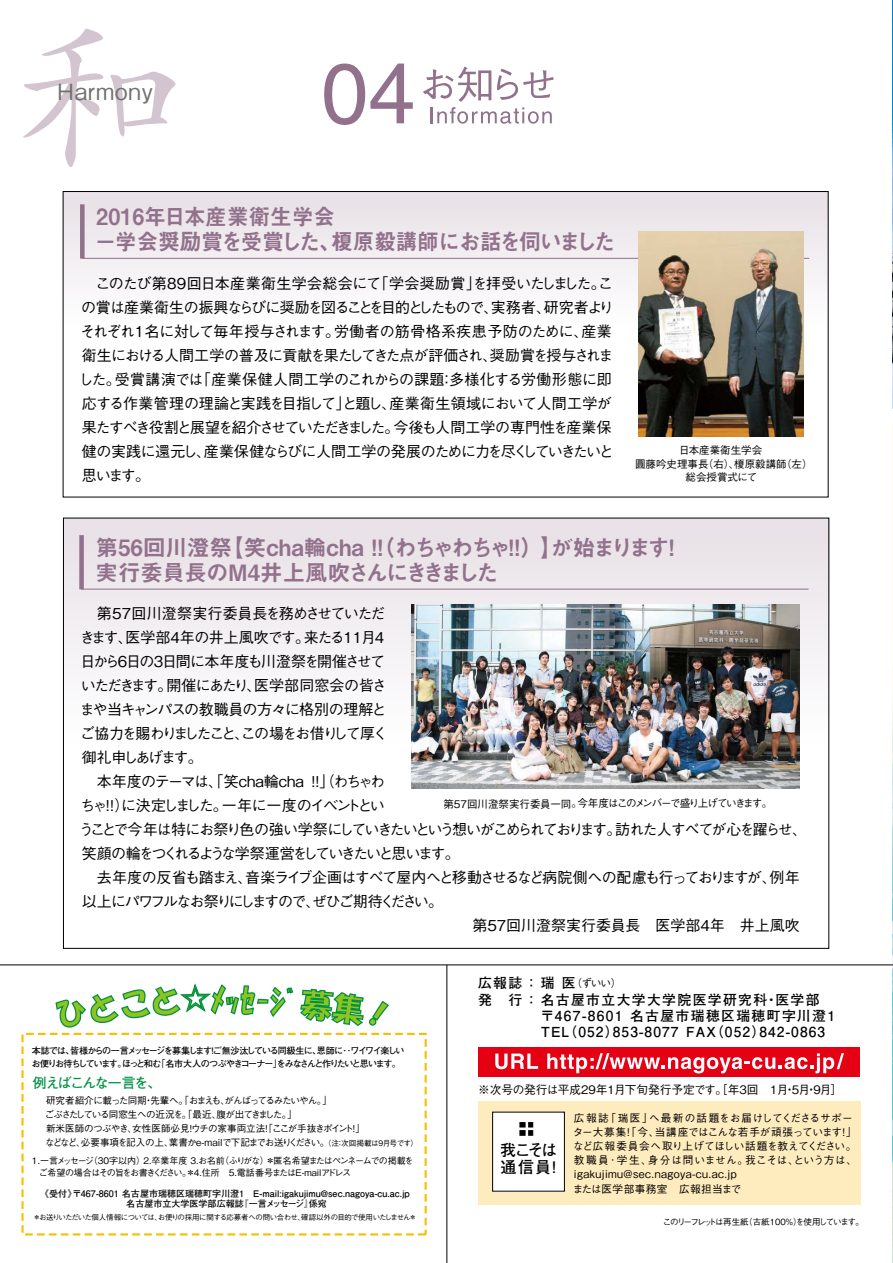
<style>
.page{position:relative;width:893px;height:1263px;background:#fff}
.page>*{position:absolute;margin:0;border:0;box-sizing:border-box;transform-origin:0 0}
.t1{font:22.5px/25.5px "Midashi Go Pro MB31";letter-spacing:-.01em;color:#92718c}
.t2{font:22.5px/25.5px "Midashi Go Pro MB31";letter-spacing:-.01em;color:#92718c;scale:.96 1}
.t3{font:500 22.35px "Gothic BBB Pro";letter-spacing:.04em;color:#727171}
.t4{font:700 15.9px/17px "Futo Go B101 Pro";letter-spacing:-.095em;color:#000}
.t5{font:500 15px/24px "Gothic BBB Pr 6";letter-spacing:-.105em;color:#000}
.t6{font:500 15px/24px "Gothic BBB Pr 6";letter-spacing:-.045em;color:#000}
.t7{font:500 15px "Gothic BBB Pr 6";color:#000}
.t8{font:700 13.95px "Futo Go B101 Pro";letter-spacing:-.09em;color:#009144}
.t9{font:700 13.8px "Futo Go B101 Pro";letter-spacing:.1em;color:#000}
.t10{font:700 13.8px "Futo Go B101 Pro";letter-spacing:.08em;color:#000}
.t11{font:500 11.7px "Gothic BBB Pro";color:#000}
.t12{font:500 10.65px/13.8px "Gothic BBB Pro";letter-spacing:.04em;color:#000}
.t13{font:500 10.5px "Gothic BBB Pr 6";letter-spacing:-.075em;color:#000}
.t14{font:500 10.5px "Gothic BBB Pr 6";color:#000}
.t15{font:500 9.6px/13.8px "Gothic BBB Pro";letter-spacing:-.075em;color:#000}
.t16{font:700 9px/12.8px "Futo Go B101 Pro";letter-spacing:-.14em;color:#000}
.t17{font:500 9px/11.7px "Gothic BBB Pro";letter-spacing:-.085em;color:#000}
.t18{font:700 9px/10.6px "Futo Go B101 Pro";color:#000;text-align:center}
.t19{font:500 8.55px "Gothic BBB Pro";letter-spacing:-.14em;color:#000}
.t20{font:500 7.5px "Gothic BBB Pro";letter-spacing:-.07em;color:#000}
.s1{font-family:"Gothic BBB Pro";font-weight:500;font-size:10.65px}
.s2{font-size:7.65px}
</style>
<div class="page">
<img style="left:892px;top:0;width:1px;height:408px">
<img style="left:892px;top:635px;width:1px;height:422px">
<img style="left:892px;top:1057px;width:1px;height:106px">
<div style="left:63px;top:518px;width:766px;height:335px;background:linear-gradient(to bottom,#e9e3e9,#fff)"></div>
<svg style="left:324px;top:64px;width:89px;height:61px"></svg>
<svg style="left:23px;top:29px;width:153px;height:138px"></svg>
<svg style="left:423px;top:67px;width:131px;height:57px"></svg>
<div style="left:63px;top:192px;width:765px;height:201px;background:linear-gradient(to bottom,#eae3e9,#fff)"></div>
<hr style="left:0;top:965px;width:893px;height:1px;background:#000">
<img style="left:892px;top:1163px;width:1px;height:100px">
<div style="left:80px;top:204px;width:5px;height:55px;background:#92718c"></div>
<div style="left:84px;top:227px;width:726px;height:32px;background:#efebef"></div>
<img style="left:638px;top:232px;width:166px;height:204px">
<img style="left:411px;top:605px;width:389px;height:183px">
<div style="left:79px;top:535px;width:5px;height:54px;background:#92718c"></div>
<div style="left:81px;top:557px;width:728px;height:33px;background:#ede7eb"></div>
<hr style="left:447px;top:965px;width:1px;height:298px;background:#000">
<div style="left:478px;top:1101px;width:383px;height:104px;background:#feebbe"></div>
<div style="left:478px;top:1047px;width:381px;height:29px;background:#e60013"></div>
<svg style="left:495px;top:1053px;width:43px;height:16px"></svg>
<svg style="left:547px;top:1053px;width:297px;height:20px"></svg>
<div style="left:493px;top:1112px;width:71px;height:79px;background:#fff"></div>
<div style="left:492px;top:1112px;width:73px;height:79px;border:1px solid #000"></div>
<div style="left:21px;top:1033px;width:406px;height:202px;border:2px dashed #fabe00"></div>
<svg style="left:55px;top:983px;width:334px;height:45px"></svg>
<h2 class="t3" style="left:57px;top:74px;width:97px">Harmony</h2>
<h1 class="t2" style="left:95px;top:201px;width:544px">2016年日本産業衛生学会<br>－学会奨励賞を受賞した、榎原毅講師にお話を伺いました</h1>
<p class="t6" style="left:79px;top:270px;width:537px">　このたび第89回日本産業衛生学会総会にて「学会奨励賞」を拝受いたしました。この賞は産業衛生の振興ならびに奨励を図ることを目的としたもので、実務者、研究者よりそれぞれ1名に対して毎年授与されます。労働者の筋骨格系疾患予防のために、産業衛生における人間工学の普及に貢献を果たしてきた点が評価され、奨励賞を授与されました。受賞講演では「産業保健人間工学のこれからの課題：多様化する労働形態に即応する作業管理の理論と実践を目指して」と題し、産業衛生領域において人間工学が果たすべき役割と展望を紹介させていただきました。今後も人間工学の専門性を産業保健の実践に還元し、産業保健ならびに人間工学の発展のために力を尽くしていきたいと思います。</p>
<p class="t14" style="left:679px;top:442px;width:85px">日本産業衛生学会</p>
<p class="t14" style="left:635px;top:456px;width:179px">圓藤吟史理事長（右）、榎原毅講師（左）</p>
<p class="t14" style="left:686px;top:469px;width:73px">総会授賞式にて</p>
<h1 class="t1" style="left:96px;top:532px;width:589px">第56回川澄祭【笑cha輪cha !!（わちゃわちゃ!!）】が始まります！実行委員長のM4井上風吹さんにききました</h1>
<p class="t5" style="left:79px;top:600px;width:730px">　第57回川澄祭実行委員長を務めさせていただ<br>きます、医学部4年の井上風吹です。来たる11月4<br>日から6日の3日間に本年度も川澄祭を開催させて<br>いただきます。開催にあたり、医学部同窓会の皆さ<br>まや当キャンパスの教職員の方々に格別の理解と<br>ご協力を賜わりましたこと、この場をお借りして厚く<br>御礼申しあげます。<br>　本年度のテーマは、「笑cha輪cha !!」（わちゃわ<br>ちゃ!!）に決定しました。一年に一度のイベントとい<br>うことで今年は特にお祭り色の強い学祭にしていきたいという想いがこめられております。訪れた人すべてが心を躍らせ、笑顔の輪をつくれるような学祭運営をしていきたいと思います。<br>　去年度の反省も踏まえ、音楽ライブ企画はすべて屋内へと移動させるなど病院側への配慮も行っておりますが、例年以上にパワフルなお祭りにしますので、ぜひご期待ください。</p>
<p class="t13" style="left:443px;top:795px;width:330px">第57回川澄祭実行委員一同。今年度はこのメンバーで盛り上げていきます。</p>
<p class="t7" style="left:472px;top:913px;width:329px">第57回川澄祭実行委員長　医学部4年　井上風吹</p>
<p class="t9" style="left:478px;top:972px;width:145px">広報誌 ： 瑞 医<span class="s1">（ずいい）</span></p>
<p class="t16" style="left:32px;top:1043px;width:374px">本誌では、皆様からの一言メッセージを募集します！ご無沙汰している同級生に、恩師に･･ワイワイ楽しいお便りお待ちしています。ほっと和む「名市大人のつぶやきコーナー」をみなさんと作りたいと思います。</p>
<p class="t8" style="left:33px;top:1071px;width:130px">例えばこんな一言を、</p>
<p class="t15" style="left:45px;top:1093px;width:375px">研究者紹介に載った同期・先輩へ。「おまえも、がんばってるみたいやん。」<br>ごぶさたしている同窓生への近況を。「最近、腹が出てきました。」<br>新米医師のつぶやき、女性医師必見！ウチの家事両立法！「ここが手抜きポイント！」<br>などなど、必要事項を記入の上、葉書かe-mailで下記までお送りください。<span class="s2">（注：次回掲載は9月号です）</span></p>
<p class="t17" style="left:39px;top:1154px;width:376px;text-indent:-7px">1.一言メッセージ（30字以内）2.卒業年度 3.お名前（ふりがな）＊匿名希望またはペンネームでの掲載をご希望の場合はその旨をお書きください。＊4.住所　5.電話番号またはE-mailアドレス</p>
<p class="t20" style="left:33px;top:1211px;width:385px">＊お送りいただいた個人情報については、お便りの採用に関する応募者への問い合わせ、確認以外の目的で使用いたしません＊</p>
<p class="t18" style="left:40px;top:1187px;width:372px">《受付》〒467-8601 名古屋市瑞穂区瑞穂町字川澄1　E-mail:igakujimu@sec.nagoya-cu.ac.jp名古屋市立大学医学部広報誌『一言メッセージ』係宛</p>
<p class="t9" style="left:478px;top:989px;width:343px">発　行 ： 名古屋市立大学大学院医学研究科・医学部</p>
<p class="t9" style="left:478px;top:1005px;width:358px">　　 　 〒467-8601 名古屋市瑞穂区瑞穂町字川澄1</p>
<p class="t10" style="left:514px;top:1021px;width:313px">　 TEL（052）853-8077 FAX（052）842-0863</p>
<p class="t11" style="left:478px;top:1080px;width:366px">※次号の発行は平成29年1月下旬発行予定です。［年3回　1月・5月・9月］</p>
<p class="t4" style="left:518px;top:1118px;width:17px">■</p>
<p class="t4" style="left:500px;top:1139px;width:63px">我こそは通信員！</p>
<p class="t12" style="left:573px;top:1110px;width:286px">広報誌「瑞医」へ最新の話題をお届けしてくださるサポーター大募集！「今、当講座ではこんな若手が頑張っています！」など広報委員会へ取り上げてほしい話題を教えてください。教職員･学生、身分は問いません。我こそは、という方は、igakujimu@sec.nagoya-cu.ac.jp</p>
<p class="t12" style="left:573px;top:1181px;width:170px">または医学部事務室　広報担当まで</p>
<p class="t19" style="left:663px;top:1215px;width:203px">このリーフレットは再生紙（古紙100％）を使用しています。</p>
</div>
